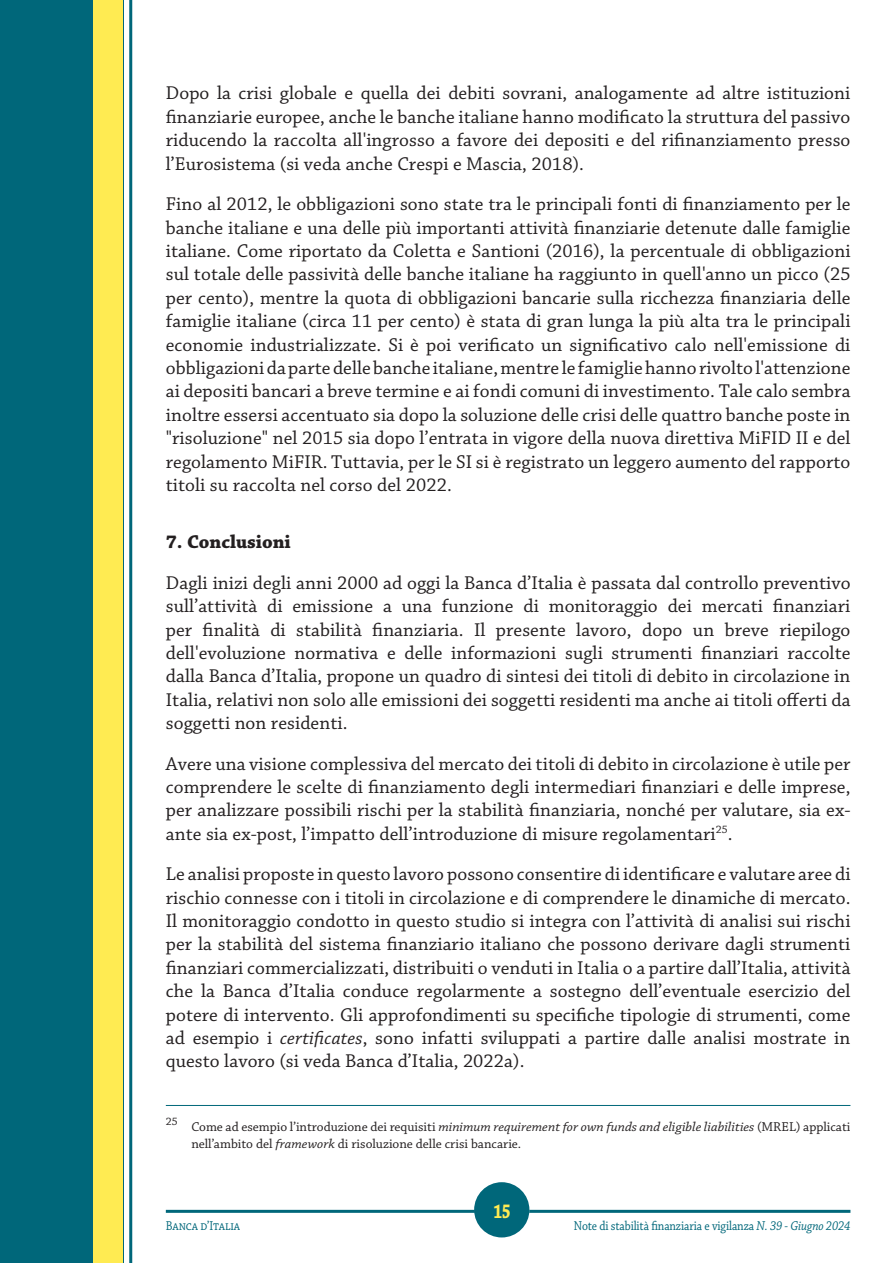
<style>
.page{position:relative;width:893px;height:1263px;background:#fff}
.page>*{position:absolute;margin:0;border:0;box-sizing:border-box;transform-origin:0 0}
.t1{font:700 21px "Chaparral Pro";color:#ffeb52;scale:.75 1}
.Paragrafo{font:19.5px/23.4px "Chaparral Pro";letter-spacing:.005em;color:#231f20;text-align:justify}
.Sottotitolo{font:700 19.5px "Chaparral Pro";color:#231f20}
.Nota{font:13.5px/17.1px "Chaparral Pro";color:#231f20}
.t2{font:13.5px "Chaparral Pro";letter-spacing:-.01em;color:#00677a;scale:.87 1}
.Nota-2{font:11.4px "Chaparral Pro";color:#231f20}
.s1{font-style:italic}
</style>
<div class="page">
<svg style="left:474px;top:1215px;width:53px;height:23px"></svg>
<hr style="left:166px;top:1210px;width:308px;height:3px;background:#00677a">
<hr style="left:529px;top:1210px;width:321px;height:3px;background:#00677a">
<div style="left:0;top:0;width:123px;height:1263px;background:#00677a"></div>
<div style="left:94px;top:0;width:29px;height:1263px;background:#ffeb52"></div>
<hr style="left:129px;top:0;width:3px;height:1263px;background:#00677a">
<div style="left:474px;top:1182px;width:55px;height:55px;background:#00677a;border-radius:50%"></div>
<hr style="left:166px;top:1105px;width:684px;height:1px;background:#00677a">
<p class="Paragrafo" style="left:166px;top:82px;width:686px">Dopo la crisi globale e quella dei debiti sovrani, analogamente ad altre istituzioni finanziarie europee, anche le banche italiane hanno modificato la struttura del passivo riducendo la raccolta all'ingrosso a favore dei depositi e del rifinanziamento presso l’Eurosistema (si veda anche Crespi e Mascia, 2018).</p>
<p class="Paragrafo" style="left:166px;top:193px;width:686px">Fino al 2012, le obbligazioni sono state tra le principali fonti di finanziamento per le banche italiane e una delle più importanti attività finanziarie detenute dalle famiglie italiane. Come riportato da Coletta e Santioni (2016), la percentuale di obbligazioni sul totale delle passività delle banche italiane ha raggiunto in quell'anno un picco (25 per cento), mentre la quota di obbligazioni bancarie sulla ricchezza finanziaria delle famiglie italiane (circa 11 per cento) è stata di gran lunga la più alta tra le principali economie industrializzate. Si è poi verificato un significativo calo nell'emissione di obbligazioni da parte delle banche italiane, mentre le famiglie hanno rivolto l'attenzione ai depositi bancari a breve termine e ai fondi comuni di investimento. Tale calo sembra inoltre essersi accentuato sia dopo la soluzione delle crisi delle quattro banche poste in "risoluzione" nel 2015 sia dopo l’entrata in vigore della nuova direttiva MiFID II e del regolamento MiFIR. Tuttavia, per le SI si è registrato un leggero aumento del rapporto titoli su raccolta nel corso del 2022.</p>
<p class="Sottotitolo" style="left:166px;top:531px;width:126px">7. Conclusioni</p>
<p class="Paragrafo" style="left:166px;top:572px;width:686px">Dagli inizi degli anni 2000 ad oggi la Banca d’Italia è passata dal controllo preventivo sull’attività di emissione a una funzione di monitoraggio dei mercati finanziari per finalità di stabilità finanziaria. Il presente lavoro, dopo un breve riepilogo dell'evoluzione normativa e delle informazioni sugli strumenti finanziari raccolte dalla Banca d’Italia, propone un quadro di sintesi dei titoli di debito in circolazione in Italia, relativi non solo alle emissioni dei soggetti residenti ma anche ai titoli offerti da soggetti non residenti.</p>
<p class="Paragrafo" style="left:166px;top:752px;width:686px">Avere una visione complessiva del mercato dei titoli di debito in circolazione è utile per comprendere le scelte di finanziamento degli intermediari finanziari e delle imprese, per analizzare possibili rischi per la stabilità finanziaria, nonché per valutare, sia ex&shy;ante sia ex-post, l’impatto dell’introduzione di misure regolamentari<sup>25</sup>.</p>
<p class="Paragrafo" style="left:166px;top:863px;width:686px">Le analisi proposte in questo lavoro possono consentire di identificare e valutare aree di rischio connesse con i titoli in circolazione e di comprendere le dinamiche di mercato.<br>Il monitoraggio condotto in questo studio si integra con l’attività di analisi sui rischi per la stabilità del sistema finanziario italiano che possono derivare dagli strumenti finanziari commercializzati, distribuiti o venduti in Italia o a partire dall’Italia, attività che la Banca d’Italia conduce regolarmente a sostegno dell’eventuale esercizio del potere di intervento. Gli approfondimenti su specifiche tipologie di strumenti, come ad esempio i <span class="s1">certificates</span>, sono infatti sviluppati a partire dalle analisi mostrate in questo lavoro (si veda Banca d’Italia, 2022a).</p>
<p class="Nota-2" style="left:166px;top:1115px;width:14px">25</p>
<p class="Nota" style="left:191px;top:1119px;width:661px">Come ad esempio l’introduzione dei requisiti <span class="s1">minimum requirement for own funds and eligible liabilities</span> (MREL) applicati nell’ambito del <span class="s1">framework</span> di risoluzione delle crisi bancarie.</p>
<p class="t1" style="left:494px;top:1198px;width:25px">15</p>
<p class="t2" style="left:166px;top:1219px;width:87px">Banca d’Italia</p>
<p class="t2" style="left:574px;top:1219px;width:319px">Note di stabilità finanziaria e vigilanza <span class="s1">N. 39 - Giugno 2024</span></p>
</div>
